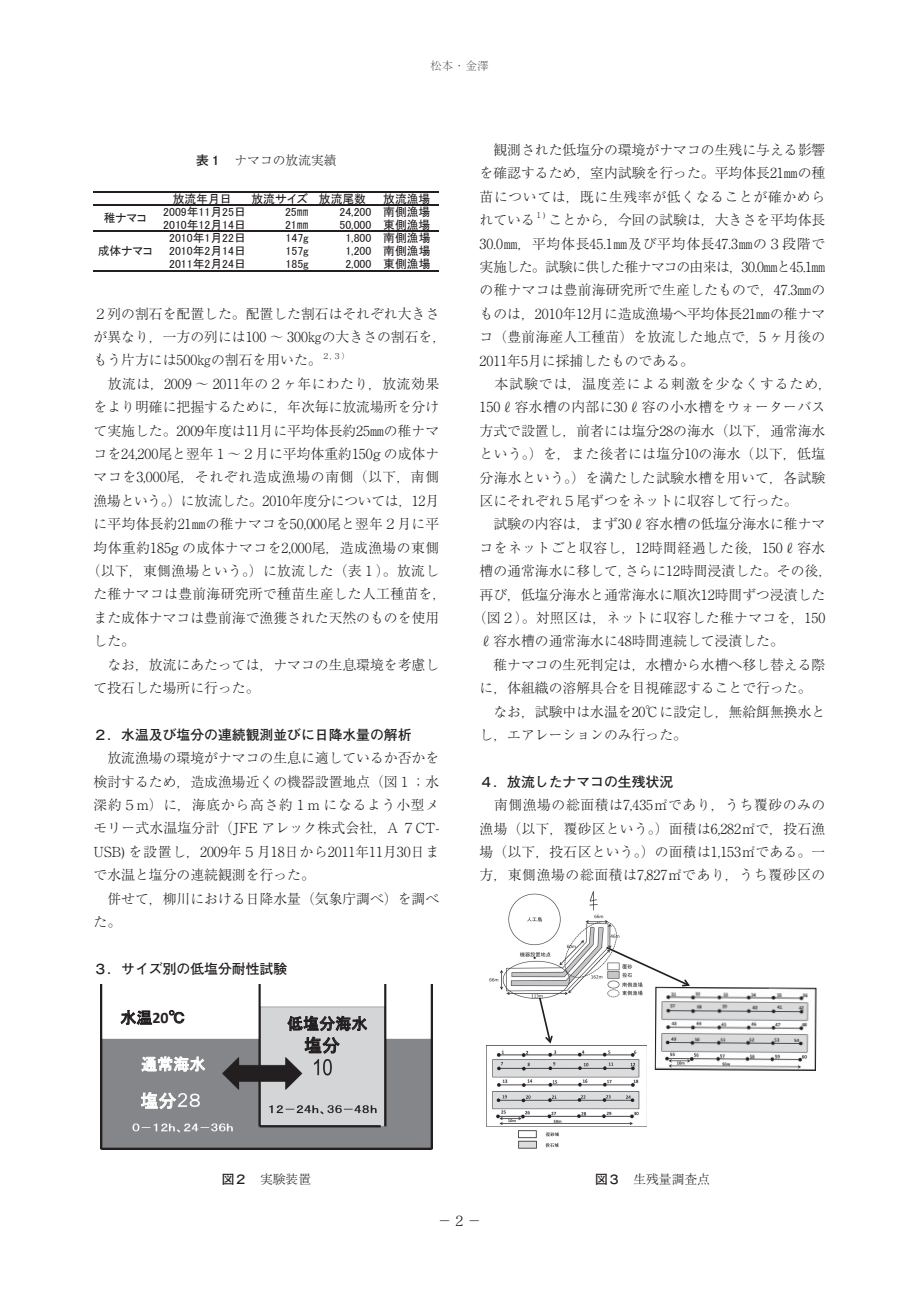
<style>
.page{position:relative;width:919px;height:1289px;background:#fff}
.page>*{position:absolute;margin:0;border:0;box-sizing:border-box;transform-origin:0 0}
.t1{font:17.85px "MS P Gothic";color:#fff}
.t2{font:17.85px "MS P Gothic";color:#231f20}
.t3{font:16.05px "MS P Gothic";letter-spacing:.005em;color:#231f20}
.t4{font:16.05px "MS P Gothic";color:#fff}
.t5{font:300 13.8px/23.4px "Ryumin Pro";color:#231f20}
.t6{font:300 13.8px/23.4px "Ryumin Pro";letter-spacing:.025em;color:#231f20}
.t7{font:300 13.8px "Ryumin Pro";letter-spacing:.03em;color:#231f20}
.t8{font:700 13.8px "Futo Go B101 Pro";color:#231f20}
.t9{font:300 13.8px "Ryumin Pro";letter-spacing:.05em;color:#231f20}
.t10{font:300 13.8px "Ryumin Pro";letter-spacing:.02em;color:#231f20}
.t11{font:13.8px "Matisse Pro M";color:#231f20}
.t12{font:300 12.75px "Ryumin Pro";color:#231f20}
.t13{font:11.85px "MS P Gothic";color:#231f20}
.t14{font:11.7px "Matisse Pro L";color:#231f20}
.t15{font:300 8.1px "Ryumin Pro";color:#231f20}
.s1{font-family:"Futo Go B101 Pro";font-weight:700}
.s2{font-family:"Calibri";font-weight:700}
.s3{font-family:"MS Gothic"}
</style>
<div class="page">
<hr style="left:94px;top:191px;width:345px;height:1px;background:#231f20">
<hr style="left:94px;top:205px;width:345px;height:1px;background:#231f20">
<hr style="left:94px;top:231px;width:345px;height:1px;background:#231f20">
<hr style="left:94px;top:270px;width:345px;height:1px;background:#231f20">
<img style="left:101px;top:984px;width:331px;height:165px">
<svg style="left:141px;top:1092px;width:35px;height:17px"></svg>
<div style="left:114px;top:1003px;width:80px;height:25px;background:#fff"></div>
<svg style="left:120px;top:1009px;width:32px;height:15px"></svg>
<svg style="left:169px;top:1010px;width:15px;height:13px"></svg>
<svg style="left:141px;top:1056px;width:64px;height:15px"></svg>
<svg style="left:287px;top:1015px;width:80px;height:38px;background:#a09fa1"></svg>
<img style="left:489px;top:891px;width:131px;height:108px">
<img style="left:487px;top:1045px;width:159px;height:104px">
<svg style="left:537px;top:995px;width:17px;height:49px"></svg>
<svg style="left:604px;top:945px;width:212px;height:125px"></svg>
<p class="t14" style="left:430px;top:59px;width:60px">松本・金澤</p>
<p class="t13" style="left:104px;top:212px;width:45px">稚ナマコ</p>
<p class="t13" style="left:98px;top:245px;width:56px">成体ナマコ</p>
<p class="t12" style="left:196px;top:150px;width:142px"><span class="s1">表１</span>　ナマコの放流実績</p>
<p class="t13" style="left:173px;top:193px;width:61px">放流年月日</p>
<p class="t13" style="left:251px;top:193px;width:116px">放流サイズ 放流尾数</p>
<p class="t13" style="left:383px;top:193px;width:49px">放流漁場</p>
<p class="t13" style="left:163px;top:206px;width:84px">2009年11月25日</p>
<p class="t13" style="left:285px;top:206px;width:25px">25㎜</p>
<p class="t13" style="left:339px;top:206px;width:92px">24,200 南側漁場</p>
<p class="t13" style="left:163px;top:219px;width:84px">2010年12月14日</p>
<p class="t13" style="left:285px;top:219px;width:25px">21㎜</p>
<p class="t13" style="left:339px;top:219px;width:92px">50,000 東側漁場</p>
<p class="t13" style="left:169px;top:232px;width:78px">2010年1月22日</p>
<p class="t13" style="left:285px;top:232px;width:25px">147g</p>
<p class="t13" style="left:345px;top:232px;width:87px">1,800 南側漁場</p>
<p class="t13" style="left:169px;top:245px;width:78px">2010年2月14日</p>
<p class="t13" style="left:285px;top:245px;width:25px">157g</p>
<p class="t13" style="left:345px;top:245px;width:87px">1,200 南側漁場</p>
<p class="t13" style="left:169px;top:258px;width:78px">2011年2月24日</p>
<p class="t13" style="left:285px;top:258px;width:25px">185g</p>
<p class="t13" style="left:345px;top:258px;width:87px">2,000 東側漁場</p>
<p class="t5" style="left:94px;top:301px;width:354px">２列の割石を配置した。配置した割石はそれぞれ大きさが異なり，一方の列には100 〜 300㎏の大きさの割石を，もう片方には500㎏の割石を用いた。</p>
<p class="t15" style="left:322px;top:349px;width:29px">２, ３）</p>
<p class="t7" style="left:94px;top:373px;width:347px">　放流は，2009 〜 2011年の２ヶ年にわたり，放流効果</p>
<p class="t5" style="left:94px;top:394px;width:347px">をより明確に把握するために，年次毎に放流場所を分け</p>
<p class="t5" style="left:94px;top:417px;width:347px">て実施した。2009年度は11月に平均体長約25㎜の稚ナマ</p>
<p class="t5" style="left:94px;top:441px;width:347px">コを24,200尾と翌年１〜２月に平均体重約150g の成体ナ</p>
<p class="t9" style="left:94px;top:466px;width:347px">マコを3,000尾，それぞれ造成漁場の南側（以下，南側</p>
<p class="t5" style="left:93px;top:488px;width:347px">漁場という。）に放流した。2010年度分については，12月</p>
<p class="t5" style="left:94px;top:511px;width:347px">に平均体長約21㎜の稚ナマコを50,000尾と翌年２月に平</p>
<p class="t7" style="left:94px;top:536px;width:347px">均体重約185g の成体ナマコを2,000尾，造成漁場の東側</p>
<p class="t6" style="left:87px;top:558px;width:354px">（以下，東側漁場という。）に放流した（表１）。放流し</p>
<p class="t10" style="left:94px;top:583px;width:354px">た稚ナマコは豊前海研究所で種苗生産した人工種苗を，</p>
<p class="t5" style="left:94px;top:605px;width:347px">また成体ナマコは豊前海で漁獲された天然のものを使用</p>
<p class="t5" style="left:94px;top:628px;width:43px">した。</p>
<p class="t5" style="left:94px;top:651px;width:347px">　なお，放流にあたっては，ナマコの生息環境を考慮して投石した場所に行った。</p>
<p class="t8" style="left:94px;top:723px;width:319px">２．水温及び塩分の連続観測並びに日降水量の解析</p>
<p class="t5" style="left:94px;top:745px;width:347px;text-align:justify">　放流漁場の環境がナマコの生息に適しているか否かを検討するため，造成漁場近くの機器設置地点（図１；水深約５m）に，海底から高さ約１m になるよう小型メモリー式水温塩分計（JFE アレック株式会社，A ７CT-USB) を設置し，2009年５月18日から2011年11月30日まで水温と塩分の連続観測を行った。</p>
<p class="t5" style="left:94px;top:885px;width:347px">　併せて，柳川における日降水量（気象庁調べ）を調べ</p>
<p class="t5" style="left:94px;top:909px;width:29px">た。</p>
<p class="t8" style="left:94px;top:957px;width:195px">３．サイズ別の低塩分耐性試験</p>
<p class="t3" style="left:120px;top:1009px;width:66px">水温<span class="s2">20</span><span class="s3">℃</span></p>
<p class="t4" style="left:141px;top:1055px;width:66px">通常海水</p>
<p class="t1" style="left:140px;top:1091px;width:37px">塩分</p>
<p class="t3" style="left:287px;top:1015px;width:82px">低塩分海水</p>
<p class="t2" style="left:304px;top:1036px;width:37px">塩分</p>
<p class="t5" style="left:479px;top:137px;width:347px;text-align:justify">　観測された低塩分の環境がナマコの生残に与える影響を確認するため，室内試験を行った。平均体長21㎜の種苗については，既に生残率が低くなることが確かめられている</p>
<p class="t15" style="left:535px;top:209px;width:12px">１)</p>
<p class="t5" style="left:479px;top:207px;width:347px;text-align:justify;text-indent:69px">ことから，今回の試験は，大きさを平均体長30.0㎜，平均体長45.1㎜及び平均体長47.3㎜の３段階で実施した。試験に供した稚ナマコの由来は，30.0㎜と45.1㎜の稚ナマコは豊前海研究所で生産したもので，47.3㎜のものは，2010年12月に造成漁場へ平均体長21㎜の稚ナマコ（豊前海産人工種苗）を放流した地点で，5 ヶ月後の2011年5月に採捕したものである。</p>
<p class="t6" style="left:479px;top:371px;width:354px">　本試験では，温度差による刺激を少なくするため，<br>150ℓ容水槽の内部に30ℓ容の小水槽をウォーターバス方式で設置し，前者には塩分28の海水（以下，通常海水という。）を，また後者には塩分10の海水（以下，低塩分海水という。）を満たした試験水槽を用いて，各試験区にそれぞれ５尾ずつをネットに収容して行った。</p>
<p class="t5" style="left:479px;top:511px;width:347px">　試験の内容は，まず30ℓ容水槽の低塩分海水に稚ナマ</p>
<p class="t7" style="left:479px;top:536px;width:347px">コをネットごと収容し，12時間経過した後，150ℓ容水</p>
<p class="t5" style="left:479px;top:558px;width:354px">槽の通常海水に移して，さらに12時間浸漬した。その後，</p>
<p class="t5" style="left:479px;top:581px;width:347px">再び，低塩分海水と通常海水に順次12時間ずつ浸漬した</p>
<p class="t6" style="left:472px;top:605px;width:354px">（図２）。対照区は，ネットに収容した稚ナマコを，150</p>
<p class="t5" style="left:479px;top:628px;width:306px">ℓ容水槽の通常海水に48時間連続して浸漬した。</p>
<p class="t5" style="left:479px;top:651px;width:347px">　稚ナマコの生死判定は，水槽から水槽へ移し替える際に，体組織の溶解具合を目視確認することで行った。</p>
<p class="t5" style="left:479px;top:698px;width:347px">　なお，試験中は水温を20℃に設定し，無給餌無換水とし，エアレーションのみ行った。</p>
<p class="t8" style="left:479px;top:770px;width:195px">４．放流したナマコの生残状況</p>
<p class="t5" style="left:479px;top:792px;width:347px;text-align:justify">　南側漁場の総面積は7,435㎡であり，うち覆砂のみの漁場（以下，覆砂区という。）面積は6,282㎡で，投石漁場（以下，投石区という。）の面積は1,153㎡である。一方，東側漁場の総面積は7,827㎡であり，うち覆砂区の</p>
<p class="t12" style="left:222px;top:1168px;width:91px"><span class="s1">図２</span>　実験装置</p>
<p class="t12" style="left:595px;top:1168px;width:116px"><span class="s1">図３</span>　生残量調査点</p>
<p class="t11" style="left:438px;top:1212px;width:45px">－2－</p>
</div>
